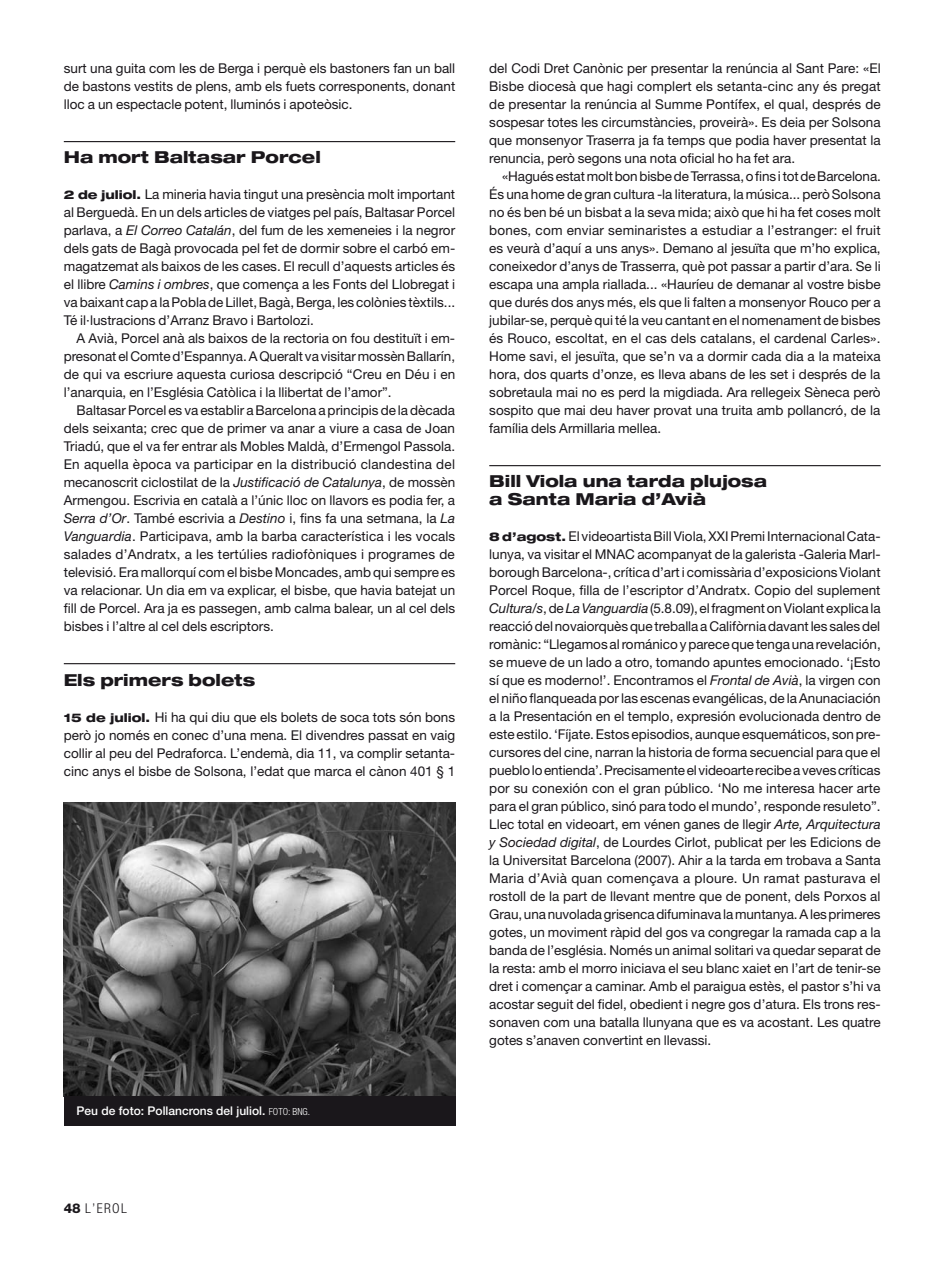
<style>
.page{position:relative;width:936px;height:1263px;background:#fff}
.page>*{position:absolute;margin:0;border:0;box-sizing:border-box;transform-origin:0 0}
.t1{font:800 expanded 16.5px/18px "Helvetica Neue LT Std";color:#1a171b}
.t2{font:13.5px/18px "Helvetica Neue LT Std";color:#1a171b;text-align:justify}
.t3{font:300 condensed 13.5px "Helvetica Neue LT Std";color:#1a171b}
.t4{font:500 12px "Helvetica Neue LT Std";color:#fff}
.s1{font-weight:800;font-stretch:expanded;font-size:12px}
.s2{font-style:italic}
.s3{font-weight:300;font-stretch:condensed;font-size:9.75px}
.s4{font-weight:800;font-stretch:normal}
</style>
<div class="page">
<hr style="left:64px;top:141px;width:391px;height:1px;background:#1a171b">
<hr style="left:64px;top:663px;width:391px;height:1px;background:#1a171b">
<hr style="left:489px;top:465px;width:391px;height:1px;background:#1a171b">
<img style="left:64px;top:803px;width:391px;height:293px">
<div style="left:64px;top:1096px;width:391px;height:29px;background:#1a171b"></div>
<p class="t2" style="left:64px;top:59px;width:393px">surt una guita com les de Berga i perquè els bastoners fan un ball de bastons vestits de plens, amb els fuets corresponents, donant lloc a un espectacle potent, lluminós i apoteòsic.</p>
<p class="t1" style="left:64px;top:148px;width:258px">Ha mort Baltasar Porcel</p>
<p class="t2" style="left:64px;top:185px;width:393px"><span class="s1">2 de juliol.</span> La mineria havia tingut una presència molt important al Berguedà. En un dels articles de viatges pel país, Baltasar Porcel parlava, a <span class="s2">El Correo Catalán</span>, del fum de les xemeneies i la negror dels gats de Bagà provocada pel fet de dormir sobre el carbó em&shy;magatzemat als baixos de les cases. El recull d’aquests articles és el llibre <span class="s2">Camins i ombres</span>, que comença a les Fonts del Llobregat i va baixant cap a la Pobla de Lillet, Bagà, Berga, les colònies tèxtils...<br>Té il·lustracions d’Arranz Bravo i Bartolozi.</p>
<p class="t2" style="left:64px;top:329px;width:393px;text-indent:13px">A Avià, Porcel anà als baixos de la rectoria on fou destituït i em&shy;presonat el Comte d’Espannya. AQueralt va visitar mossèn Ballarín, de qui va escriure aquesta curiosa descripció “Creu en Déu i en l’anarquia, en l’Església Catòlica i la llibertat de l’amor”.</p>
<p class="t2" style="left:64px;top:401px;width:393px;text-indent:13px">Baltasar Porcel es va establir a Barcelona a principis de la dècada dels seixanta; crec que de primer va anar a viure a casa de Joan Triadú, que el va fer entrar als Mobles Maldà, d’Ermengol Passola.<br>En aquella època va participar en la distribució clandestina del mecanoscrit ciclostilat de la <span class="s2">Justificació de Catalunya</span>, de mossèn Armengou. Escrivia en català a l’únic lloc on llavors es podia fer, a <span class="s2">Serra d’Or</span>. També escrivia a <span class="s2">Destino</span> i, fins fa una setmana, la <span class="s2">La Vanguardia</span>. Participava, amb la barba característica i les vocals salades d’Andratx, a les tertúlies radiofòniques i programes de televisió. Era mallorquí com el bisbe Moncades, amb qui sempre es va relacionar. Un dia em va explicar, el bisbe, que havia batejat un fill de Porcel. Ara ja es passegen, amb calma balear, un al cel dels bisbes i l’altre al cel dels escriptors.</p>
<p class="t1" style="left:64px;top:670px;width:193px">Els primers bolets</p>
<p class="t2" style="left:64px;top:707px;width:393px"><span class="s1">15 de juliol.</span> Hi ha qui diu que els bolets de soca tots són bons però jo només en conec d’una mena. El divendres passat en vaig collir al peu del Pedraforca. L’endemà, dia 11, va complir setanta&shy;cinc anys el bisbe de Solsona, l’edat que marca el cànon 401 § 1</p>
<p class="t4" style="left:77px;top:1103px;width:235px">Peu de foto: Pollancrons del juliol. <span class="s3">Foto: BNG .</span></p>
<p class="t2" style="left:489px;top:59px;width:393px">del Codi Dret Canònic per presentar la renúncia al Sant Pare: «El Bisbe diocesà que hagi complert els setanta-cinc any és pregat de presentar la renúncia al Summe Pontífex, el qual, després de sospesar totes les circumstàncies, proveirà». Es deia per Solsona que monsenyor Traserra ja fa temps que podia haver presentat la renuncia, però segons una nota oficial ho ha fet ara.</p>
<p class="t2" style="left:489px;top:167px;width:393px;text-indent:13px">«Hagués estat molt bon bisbe de Terrassa, o fins i tot de Barcelona.<br>És una home de gran cultura -la literatura, la música... però Solsona no és ben bé un bisbat a la seva mida; això que hi ha fet coses molt bones, com enviar seminaristes a estudiar a l’estranger: el fruit es veurà d’aquí a uns anys». Demano al jesuïta que m’ho explica, coneixedor d’anys de Trasserra, què pot passar a partir d’ara. Se li escapa una ampla riallada... «Hauríeu de demanar al vostre bisbe que durés dos anys més, els que li falten a monsenyor Rouco per a jubilar-se, perquè qui té la veu cantant en el nomenament de bisbes és Rouco, escoltat, en el cas dels catalans, el cardenal Carles».<br>Home savi, el jesuïta, que se’n va a dormir cada dia a la mateixa hora, dos quarts d’onze, es lleva abans de les set i després de la sobretaula mai no es perd la migdiada. Ara rellegeix Sèneca però sospito que mai deu haver provat una truita amb pollancró, de la família dels Armillaria mellea.</p>
<p class="t1" style="left:489px;top:472px;width:279px">Bill Viola una tarda plujosa a Santa Maria d’Avià</p>
<p class="t2" style="left:489px;top:527px;width:393px"><span class="s1">8 d’agost.</span> El videoartista Bill Viola, XXI Premi Internacional Cata&shy;lunya, va visitar el MNAC acompanyat de la galerista -Galeria Marl&shy;borough Barcelona-, crítica d’art i comissària d’exposicions Violant Porcel Roque, filla de l’escriptor d’Andratx. Copio del suplement <span class="s2">Cultura/s</span>, de <span class="s2">La Vanguardia</span> (5.8.09), el fragment on Violant explica la reacció del novaiorquès que treballa a Califòrnia davant les sales del romànic: “Llegamos al románico y parece que tenga una revelación, se mueve de un lado a otro, tomando apuntes emocionado. ‘¡Esto sí que es moderno!’. Encontramos el <span class="s2">Frontal de Avià</span>, la virgen con el niño flanqueada por las escenas evangélicas, de la Anunaciación a la Presentación en el templo, expresión evolucionada dentro de este estilo. ‘Fíjate. Estos episodios, aunque esquemáticos, son pre&shy;cursores del cine, narran la historia de forma secuencial para que el pueblo lo entienda’. Precisamente el videoarte recibe a veves críticas por su conexión con el gran público. ‘No me interesa hacer arte para el gran público, sinó para todo el mundo’, responde resuleto”.<br>Llec total en videoart, em vénen ganes de llegir <span class="s2">Arte, Arquitectura y Sociedad digital</span>, de Lourdes Cirlot, publicat per les Edicions de la Universitat Barcelona (2007). Ahir a la tarda em trobava a Santa Maria d’Avià quan començava a ploure. Un ramat pasturava el rostoll de la part de llevant mentre que de ponent, dels Porxos al Grau, una nuvolada grisenca difuminava la muntanya. A les primeres gotes, un moviment ràpid del gos va congregar la ramada cap a la banda de l’església. Només un animal solitari va quedar separat de la resta: amb el morro iniciava el seu blanc xaiet en l’art de tenir-se dret i començar a caminar. Amb el paraigua estès, el pastor s’hi va acostar seguit del fidel, obedient i negre gos d’atura. Els trons res&shy;sonaven com una batalla llunyana que es va acostant. Les quatre gotes s’anaven convertint en llevassi.</p>
<p class="t3" style="left:64px;top:1200px;width:65px"><span class="s4">48</span> L’EROL</p>
</div>
